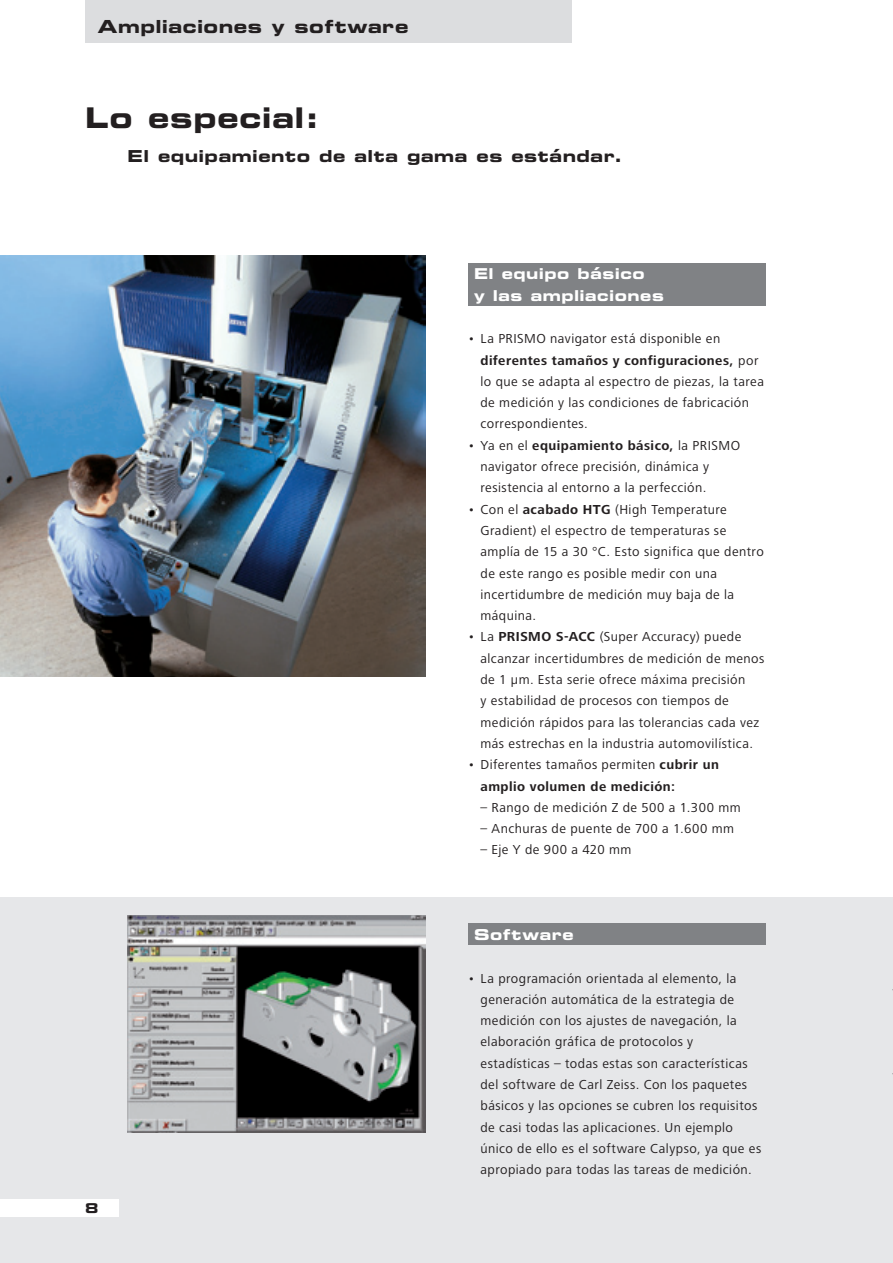
<style>
.page{position:relative;width:893px;height:1263px;background:#fff}
.page>*{position:absolute;margin:0;border:0;box-sizing:border-box;transform-origin:0 0}
.t1{font:28.5px "Eurostile Bold Extended Two";letter-spacing:.025em;color:#231f20}
.t2{font:18px "Eurostile Bold Extended Two";letter-spacing:.025em;color:#231f20}
.t3{font:16.5px "Eurostile Bold Extended Two";letter-spacing:.035em;color:#231f20}
.t4{font:15px/21.3px "Eurostile Bold Extended Two";letter-spacing:.035em;color:#fff}
.t5{font:13.5px/21.3px "Frutiger Next LT";letter-spacing:.035em;color:#231f20}
.t6{font:700 13.5px/21.3px "Frutiger Next LT";letter-spacing:.035em;color:#231f20}
.s1{font-weight:700}
.s2{font-weight:400}
</style>
<div class="page">
<div style="left:0;top:897px;width:893px;height:366px;background:#e6e7e9"></div>
<div style="left:85px;top:0;width:487px;height:43px;background:#dcdddf"></div>
<div style="left:468px;top:264px;width:297px;height:42px;background:#808285"></div>
<img style="left:0;top:255px;width:425px;height:421px">
<div style="left:468px;top:924px;width:297px;height:21px;background:#808285"></div>
<img style="left:128px;top:915px;width:297px;height:217px">
<div style="left:0;top:1199px;width:119px;height:17px;background:#fff"></div>
<h2 class="t2" style="left:98px;top:14px;width:312px">Ampliaciones y software</h2>
<h1 class="t1" style="left:85px;top:98px;width:236px">Lo especial:</h1>
<p class="t3" style="left:128px;top:144px;width:496px">El equipamiento de alta gama es estándar.</p>
<p class="t4" style="left:474px;top:263px;width:191px">El equipo básico<br>y las ampliaciones</p>
<p class="t5" style="left:480px;top:328px;width:285px;text-indent:-13px">• La PRISMO navigator está disponible en <span class="s1">diferentes tamaños y configuraciones,</span> por lo que se adapta al espectro de piezas, la tarea de medición y las condiciones de fabricación correspondientes.</p>
<p class="t5" style="left:480px;top:435px;width:261px;text-indent:-13px">• Ya en el <span class="s1">equipamiento básico,</span> la PRISMO navigator ofrece precisión, dinámica y resistencia al entorno a la perfección.</p>
<p class="t5" style="left:480px;top:498px;width:285px;text-indent:-13px">• Con el <span class="s1">acabado HTG</span> (High Temperature Gradient) el espectro de temperaturas se amplía de 15 a 30 °C. Esto significa que dentro de este rango es posible medir con una incertidumbre de medición muy baja de la máquina.</p>
<p class="t5" style="left:480px;top:626px;width:285px;text-indent:-13px">• La <span class="s1">PRISMO S-ACC</span> (Super Accuracy) puede alcanzar incertidumbres de medición de menos de 1 μm. Esta serie ofrece máxima precisión<br>y estabilidad de procesos con tiempos de medición rápidos para las tolerancias cada vez más estrechas en la industria automovilística.</p>
<p class="t6" style="left:480px;top:754px;width:240px;text-indent:-13px"><span class="s2">• Diferentes tamaños permiten</span> cubrir un amplio volumen de medición:</p>
<p class="t5" style="left:480px;top:797px;width:262px">– Rango de medición Z de 500 a 1.300 mm</p>
<p class="t5" style="left:480px;top:818px;width:255px">– Anchuras de puente de 700 a 1.600 mm</p>
<p class="t5" style="left:480px;top:839px;width:152px">– Eje Y de 900 a 420 mm</p>
<p class="t4" style="left:474px;top:923px;width:101px">Software</p>
<p class="t5" style="left:480px;top:967px;width:282px;text-indent:-13px">• La programación orientada al elemento, la generación automática de la estrategia de medición con los ajustes de navegación, la elaboración gráfica de protocolos y estadísticas – todas estas son características del software de Carl Zeiss. Con los paquetes básicos y las opciones se cubren los requisitos de casi todas las aplicaciones. Un ejemplo único de ello es el software Calypso, ya que es apropiado para todas las tareas de medición.</p>
</div>
